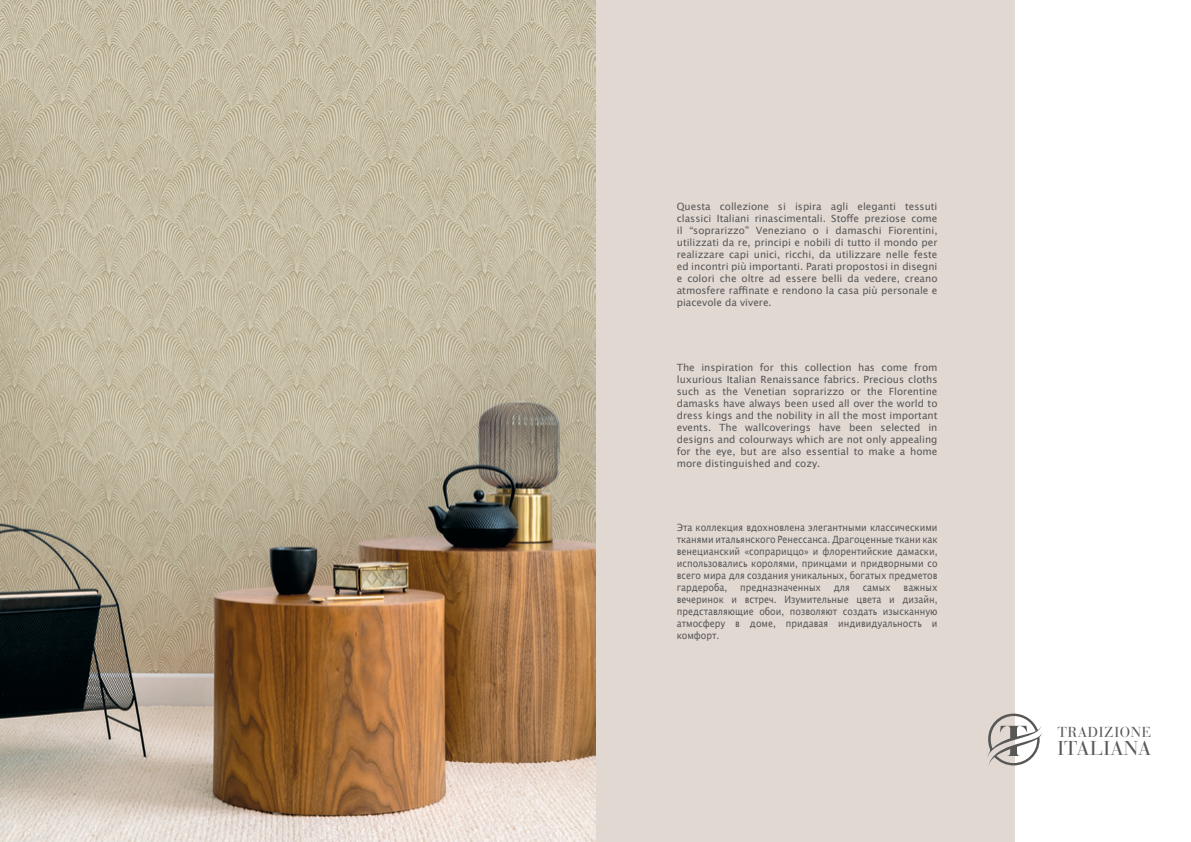
<style>
.page{position:relative;width:1191px;height:842px;background:#fff}
.page>*{position:absolute;margin:0;border:0;box-sizing:border-box;transform-origin:0 0}
.t1{font:19.9px "Bauer Bodoni Std";letter-spacing:.01em;color:#575756}
.t2{font:14.4px "Bauer Bodoni Std";letter-spacing:.04em;color:#575756}
.t3{font:10px/12px "Lucida Grande";color:#575756;text-align:justify}
.t4{font:10px/12px "Lucida Grande";color:#575756;text-align:justify;scale:.9 1}
</style>
<div class="page">
<div style="left:392px;top:0;width:622px;height:842px;background:#e1d8d2"></div>
<img style="left:0;top:0;width:595px;height:842px">
<svg style="left:987px;top:714px;width:55px;height:53px"></svg>
<p class="t3" style="left:677px;top:201px;width:262px">Questa collezione si ispira agli eleganti tessuti classici Italiani rinascimentali. Stoffe preziose come il “soprarizzo” Veneziano o i damaschi Fiorentini, utilizzati da re, principi e nobili di tutto il mondo per realizzare capi unici, ricchi, da utilizzare nelle feste ed incontri più importanti. Parati propostosi in disegni e colori che oltre ad essere belli da vedere, creano atmosfere raffinate e rendono la casa più personale e piacevole da vivere.</p>
<p class="t3" style="left:677px;top:361px;width:262px">The inspiration for this collection has come from luxurious Italian Renaissance fabrics. Precious cloths such as the Venetian soprarizzo or the Florentine damasks have always been used all over the world to dress kings and the nobility in all the most important events. The wallcoverings have been selected in designs and colourways which are not only appealing for the eye, but are also essential to make a home more distinguished and cozy.</p>
<p class="t4" style="left:677px;top:522px;width:291px">Эта коллекция вдохновлена элегантными классическими тканями итальянского Ренессанса. Драгоценные ткани как венецианский «сопрариццо» и флорентийские дамаски, использовались королями, принцами и придворными со всего мира для создания уникальных, богатых предметов гардероба,</p>
<p class="t4" style="left:677px;top:582px;width:291px;text-indent:227px">важных вечеринок и встреч. Изумительные цвета и дизайн, представляющие обои, позволяют создать изысканную атмосферу в доме, придавая индивидуальность и комфорт.</p>
<p class="t4" style="left:740px;top:582px;width:91px">предназначенных</p>
<p class="t4" style="left:834px;top:582px;width:19px">для</p>
<p class="t4" style="left:862px;top:582px;width:33px">самых</p>
<h2 class="t2" style="left:1057px;top:723px;width:95px">TRADIZIONE</h2>
<h1 class="t1" style="left:1057px;top:736px;width:95px">ITALIANA</h1>
</div>
